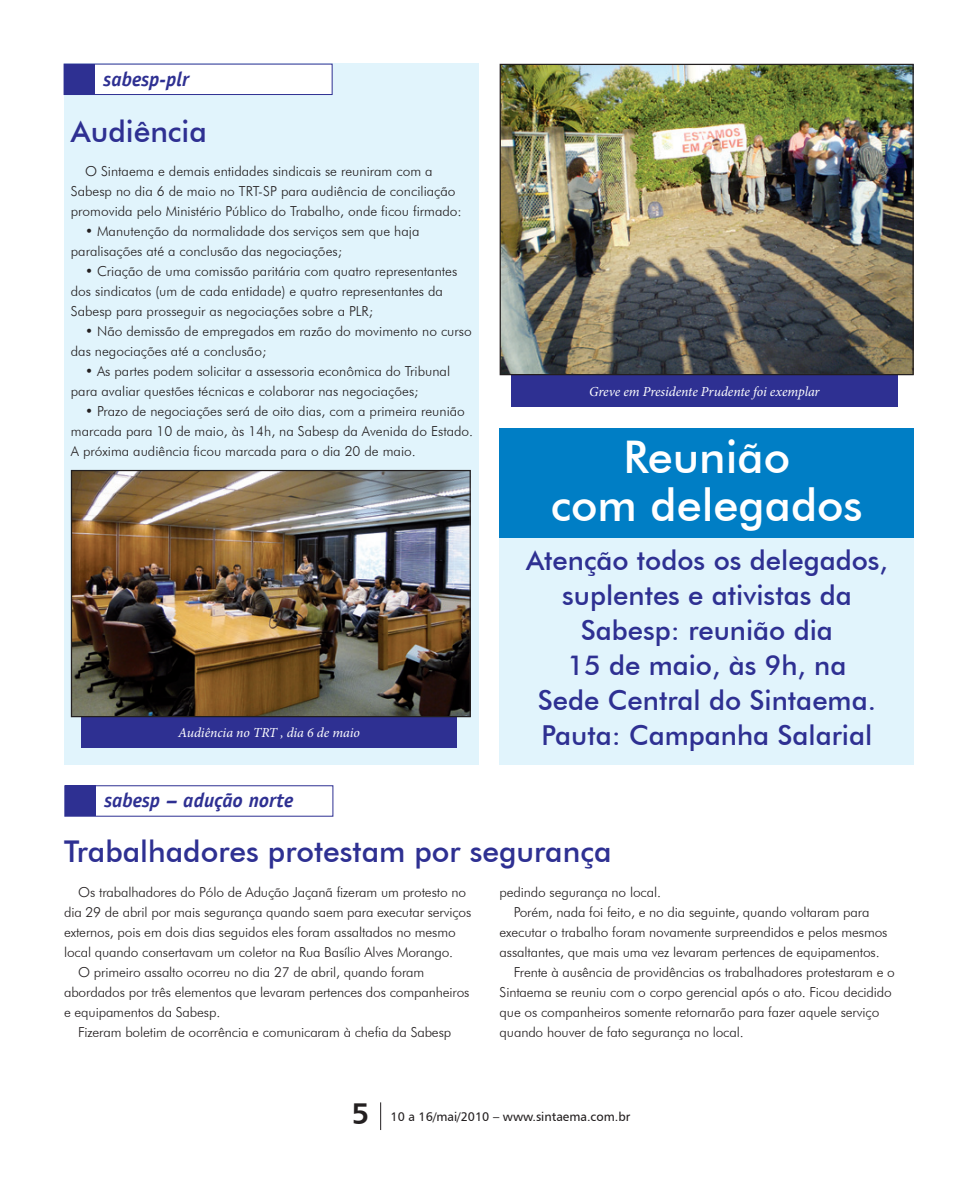
<style>
.page{position:relative;width:978px;height:1191px;background:#fff}
.page>*{position:absolute;margin:0;border:0;box-sizing:border-box;transform-origin:0 0}
.t2{font:500 45px "Futura BT";color:#fff}
.t2-2{font:500 30px "Futura BT";color:#2e3092}
.t1{font:30px "Humanist 777 BT Bold B";color:#231f20}
.t2-3{font:500 27.5px/35px "Futura BT";color:#2e3092;text-align:center}
.None-2{font:italic 700 20px "Officina Sans";color:#2e3092}
.tx1{font:300 13.75px/20px "Futura BT";letter-spacing:-.01em;color:#231f20}
.tx1-2{font:italic 13.75px "Minion Pro";letter-spacing:-.005em;color:#fff}
.t3{font:12.5px "Humanist 777 BT Roman B";color:#231f20}
</style>
<div class="page">
<svg style="left:380px;top:1102px;width:1px;height:28px"></svg>
<div style="left:500px;top:428px;width:414px;height:337px;background:#e1f4fc"></div>
<div style="left:500px;top:428px;width:414px;height:109px;background:#007ec5"></div>
<div style="left:511px;top:368px;width:387px;height:39px;background:#2e3092"></div>
<img style="left:502px;top:66px;width:410px;height:307px">
<div style="left:500px;top:64px;width:414px;height:311px;border:1px solid #231f20"></div>
<div style="left:64px;top:64px;width:414px;height:701px;background:#e1f4fc"></div>
<div style="left:65px;top:785px;width:268px;height:31px;background:#fff;border:1px solid #2e3092"></div>
<div style="left:65px;top:785px;width:30px;height:31px;background:#2e3092"></div>
<div style="left:64px;top:64px;width:268px;height:31px;background:#fff;border:1px solid #2e3092"></div>
<div style="left:64px;top:64px;width:30px;height:30px;background:#2e3092"></div>
<div style="left:81px;top:713px;width:376px;height:34px;background:#2e3092"></div>
<img style="left:73px;top:472px;width:396px;height:243px">
<div style="left:71px;top:470px;width:400px;height:247px;border:1px solid #231f20"></div>
<p class="None-2" style="left:104px;top:67px;width:87px">sabesp-plr</p>
<p class="t2-2" style="left:71px;top:113px;width:138px">Audiência</p>
<p class="tx1" style="left:71px;top:161px;width:393px;text-indent:14px">O Sintaema e demais entidades sindicais se reuniram com a<br>Sabesp no dia 6 de maio no TRT-SP para audiência de conciliação promovida pelo Ministério Público do Trabalho, onde ficou firmado:</p>
<p class="tx1" style="left:71px;top:221px;width:350px;text-indent:14px">• Manutenção da normalidade dos serviços sem que haja paralisações até a conclusão das negociações;</p>
<p class="tx1" style="left:71px;top:261px;width:388px;text-indent:14px">• Criação de uma comissão paritária com quatro representantes dos sindicatos (um de cada entidade) e quatro representantes da<br>Sabesp para prosseguir as negociações sobre a PLR;</p>
<p class="tx1" style="left:71px;top:321px;width:402px;text-indent:14px">• Não demissão de empregados em razão do movimento no curso das negociações até a conclusão;</p>
<p class="tx1" style="left:71px;top:361px;width:381px;text-indent:14px">• As partes podem solicitar a assessoria econômica do Tribunal para avaliar questões técnicas e colaborar nas negociações;</p>
<p class="tx1" style="left:71px;top:401px;width:404px;text-indent:14px">• Prazo de negociações será de oito dias, com a primeira reunião marcada para 10 de maio, às 14h, na Sabesp da Avenida do Estado.<br>A próxima audiência ficou marcada para o dia 20 de maio.</p>
<p class="tx1-2" style="left:178px;top:723px;width:183px">Audiência no TRT , dia 6 de maio</p>
<p class="tx1-2" style="left:589px;top:382px;width:232px">Greve em Presidente Prudente foi exemplar</p>
<p class="t2" style="left:623px;top:430px;width:168px">Reunião</p>
<p class="t2" style="left:551px;top:477px;width:314px">com delegados</p>
<p class="t2-3" style="left:526px;top:543px;width:363px">Atenção todos os delegados, suplentes e ativistas da</p>
<p class="t2-3" style="left:581px;top:613px;width:254px">Sabesp: reunião dia</p>
<p class="t2-3" style="left:568px;top:648px;width:280px">15 de maio, às 9h, na</p>
<p class="t2-3" style="left:538px;top:683px;width:340px;text-align:left">Sede Central do Sintaema.<br>Pauta: Campanha Salarial</p>
<p class="None-2" style="left:104px;top:788px;width:190px">sabesp – adução norte</p>
<p class="t2-2" style="left:64px;top:833px;width:549px">Trabalhadores protestam por segurança</p>
<p class="tx1" style="left:64px;top:881px;width:409px;text-indent:14px">Os trabalhadores do Pólo de Adução Jaçanã fizeram um protesto no dia 29 de abril por mais segurança quando saem para executar serviços externos, pois em dois dias seguidos eles foram assaltados no mesmo local quando consertavam um coletor na Rua Basílio Alves Morango.</p>
<p class="tx1" style="left:64px;top:961px;width:407px;text-indent:14px">O primeiro assalto ocorreu no dia 27 de abril, quando foram abordados por três elementos que levaram pertences dos companheiros e equipamentos da Sabesp.</p>
<p class="tx1" style="left:78px;top:1021px;width:374px">Fizeram boletim de ocorrência e comunicaram à chefia da Sabesp</p>
<p class="tx1" style="left:500px;top:881px;width:163px">pedindo segurança no local.</p>
<p class="tx1" style="left:500px;top:901px;width:389px;text-align:center">Porém, nada foi feito, e no dia seguinte, quando voltaram para executar o trabalho foram novamente surpreendidos e pelos mesmos assaltantes, que mais uma vez levaram pertences de equipamentos.</p>
<p class="tx1" style="left:500px;top:961px;width:397px;text-indent:14px">Frente à ausência de providências os trabalhadores protestaram e o Sintaema se reuniu com o corpo gerencial após o ato. Ficou decidido que os companheiros somente retornarão para fazer aquele serviço quando houver de fato segurança no local.</p>
<h2 class="t1" style="left:351px;top:1094px;width:19px">5</h2>
<p class="t3" style="left:391px;top:1108px;width:241px">10 a 16/mai/2010 – www.sintaema.com.br</p>
</div>
